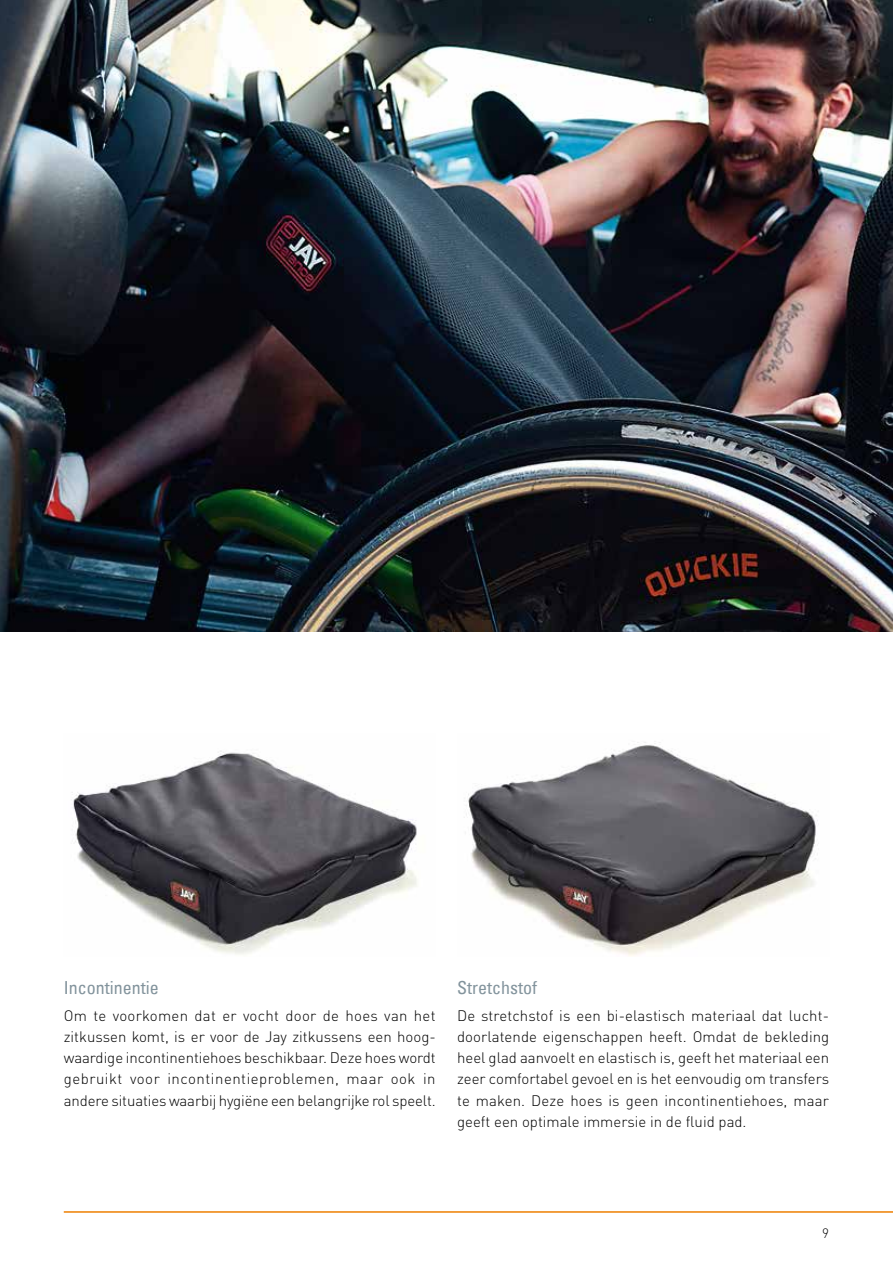
<style>
.page{position:relative;width:893px;height:1263px;background:#fff}
.page>*{position:absolute;margin:0;border:0;box-sizing:border-box;transform-origin:0 0}
.t1{font:condensed 18px "Univers Com 57";color:#82939c}
.t2{font:300 15px/21.3px "DINOT";color:#000}
.t3{font:300 13.5px "DINOT";color:#000}
</style>
<div class="page">
<img style="left:0;top:0;width:893px;height:631px">
<img style="left:72px;top:751px;width:345px;height:204px">
<img style="left:464px;top:742px;width:355px;height:214px">
<hr style="left:64px;top:1211px;width:829px;height:2px;background:#ee7f00">
<p class="t1" style="left:64px;top:976px;width:97px">Incontinentie</p>
<p class="t2" style="left:64px;top:1004px;width:374px;text-align:justify">Om te voorkomen dat er vocht door de hoes van het zitkussen komt, is er voor de Jay zitkussens een hoog&shy;waardige incontinentiehoes beschikbaar. Deze hoes wordt gebruikt voor incontinentieproblemen, maar ook in andere situaties waarbij hygiëne een belangrijke rol speelt.</p>
<p class="t1" style="left:457px;top:976px;width:82px">Stretchstof</p>
<p class="t2" style="left:457px;top:1004px;width:374px">De stretchstof is een bi-elastisch materiaal dat lucht&shy;doorlatende eigenschappen heeft. Omdat de bekleding heel glad aanvoelt en elastisch is, geeft het materiaal een zeer comfortabel gevoel en is het eenvoudig om transfers te maken. Deze hoes is geen incontinentiehoes, maar geeft een optimale immersie in de fluid pad.</p>
<p class="t3" style="left:822px;top:1225px;width:8px">9</p>
</div>
